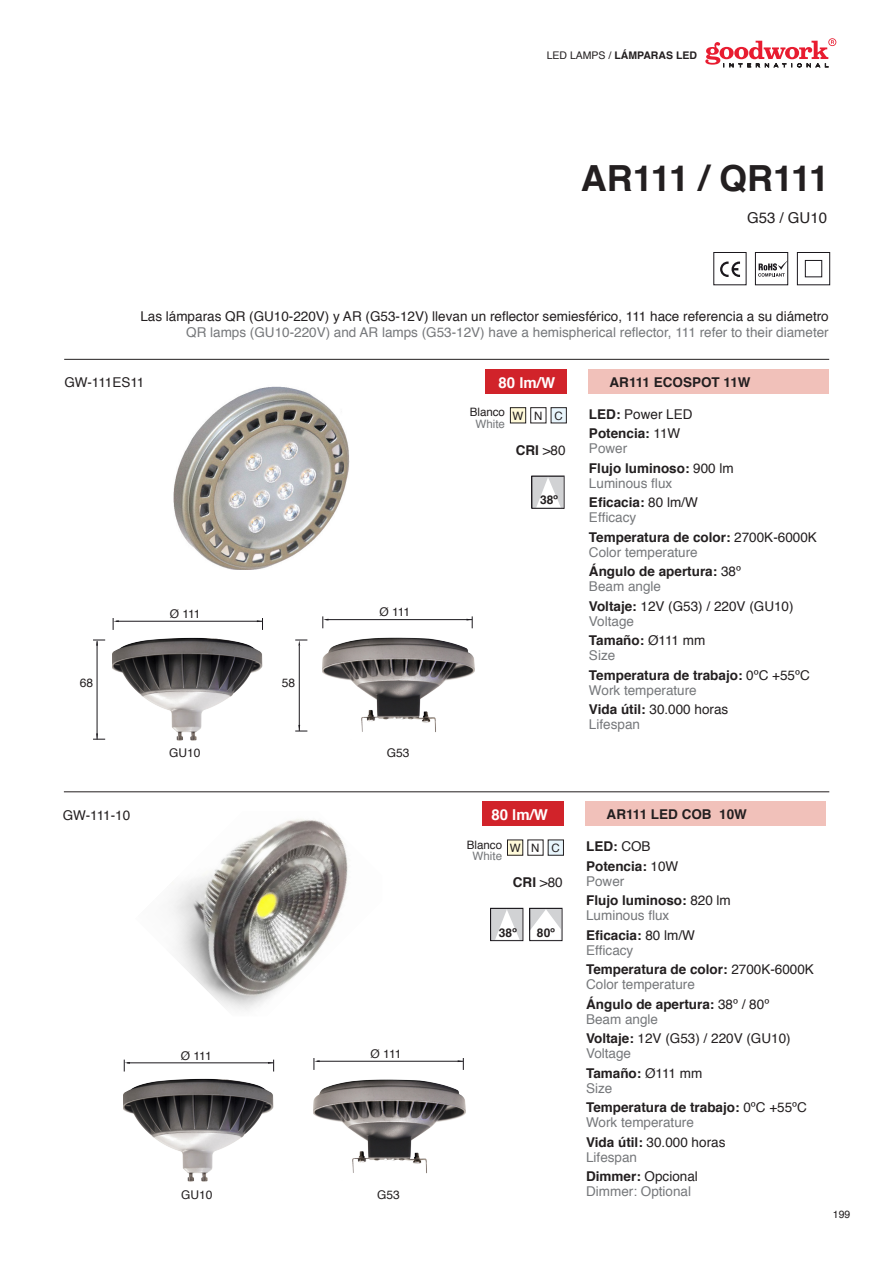
<style>
.page{position:relative;width:893px;height:1263px;background:#fff}
.page>*{position:absolute;margin:0;border:0;box-sizing:border-box;transform-origin:0 0}
.t1{font:700 36px "Helvetica";letter-spacing:-.025em;color:#231f20}
.t2{font:700 15px "Helvetica";color:#fff}
.t3{font:15px "Helvetica";color:#231f20}
.t4{font:700 13.5px "Helvetica";color:#231f20}
.t5{font:13.5px "Helvetica";color:#76787b}
.t6{font:13.5px "Helvetica";color:#231f20}
.t7{font:12px "Helvetica";color:#231f20}
.t8{font:700 12px "Helvetica";letter-spacing:.01em;color:#231f20}
.t9{font:11.55px "Helvetica";color:#231f20}
.t10{font:11.55px "Helvetica";color:#76787b}
.t11{font:700 10.5px "Helvetica";color:#231f20}
.t12{font:10.5px "Helvetica";color:#231f20}
.s1{font-weight:400}
.s2{font-weight:700}
</style>
<div class="page">
<svg style="left:705px;top:38px;width:131px;height:30px"></svg>
<svg style="left:531px;top:910px;width:29px;height:19px"></svg>
<div style="left:529px;top:908px;width:33px;height:33px;border:1px solid #1a171c"></div>
<hr style="left:64px;top:359px;width:765px;height:1px;background:#231f20">
<div style="left:588px;top:369px;width:241px;height:25px;background:#f1c1ba"></div>
<div style="left:486px;top:369px;width:81px;height:25px;background:#d1232a"></div>
<div style="left:510px;top:408px;width:16px;height:15px;background:#fffad9"></div>
<div style="left:510px;top:407px;width:16px;height:16px;border:1px solid #231f20"></div>
<div style="left:530px;top:407px;width:16px;height:16px;border:1px solid #231f20"></div>
<div style="left:551px;top:408px;width:15px;height:15px;background:#e8f5fc"></div>
<div style="left:551px;top:407px;width:16px;height:16px;border:1px solid #231f20"></div>
<hr style="left:64px;top:791px;width:765px;height:1px;background:#231f20">
<div style="left:797px;top:252px;width:33px;height:33px;border:1px solid #1a171c"></div>
<div style="left:805px;top:260px;width:17px;height:17px;border:1px solid #1a171c"></div>
<svg style="left:758px;top:262px;width:28px;height:15px"></svg>
<div style="left:755px;top:252px;width:33px;height:33px;border:1px solid #1a171c"></div>
<svg style="left:720px;top:262px;width:20px;height:15px"></svg>
<img style="left:173px;top:386px;width:177px;height:184px">
<svg style="left:533px;top:478px;width:29px;height:29px"></svg>
<div style="left:531px;top:476px;width:33px;height:33px;border:1px solid #1a171c"></div>
<div style="left:585px;top:801px;width:241px;height:25px;background:#f1c1ba"></div>
<div style="left:483px;top:801px;width:81px;height:25px;background:#d1232a"></div>
<div style="left:507px;top:840px;width:16px;height:15px;background:#fffad9"></div>
<div style="left:507px;top:840px;width:16px;height:15px;border:1px solid #231f20"></div>
<div style="left:548px;top:840px;width:15px;height:15px;background:#e8f5fc"></div>
<div style="left:548px;top:840px;width:16px;height:15px;border:1px solid #231f20"></div>
<img style="left:171px;top:819px;width:177px;height:192px">
<svg style="left:492px;top:910px;width:29px;height:29px"></svg>
<div style="left:490px;top:908px;width:33px;height:33px;border:1px solid #1a171c"></div>
<hr style="left:326px;top:619px;width:146px;height:1px;background:#1a171c">
<svg style="left:323px;top:616px;width:5px;height:12px"></svg>
<svg style="left:467px;top:616px;width:6px;height:12px"></svg>
<hr style="left:299px;top:646px;width:1px;height:85px;background:#1a171c">
<svg style="left:295px;top:640px;width:12px;height:6px"></svg>
<svg style="left:295px;top:725px;width:12px;height:7px"></svg>
<img style="left:323px;top:628px;width:152px;height:105px">
<img style="left:112px;top:626px;width:151px;height:115px">
<hr style="left:116px;top:621px;width:146px;height:1px;background:#1a171c">
<svg style="left:113px;top:618px;width:6px;height:12px"></svg>
<svg style="left:257px;top:618px;width:6px;height:12px"></svg>
<hr style="left:97px;top:641px;width:1px;height:98px;background:#1a171c">
<svg style="left:93px;top:640px;width:12px;height:6px"></svg>
<svg style="left:93px;top:733px;width:12px;height:7px"></svg>
<hr style="left:317px;top:1061px;width:146px;height:1px;background:#1a171c">
<svg style="left:314px;top:1058px;width:6px;height:12px"></svg>
<svg style="left:458px;top:1058px;width:6px;height:12px"></svg>
<img style="left:314px;top:1079px;width:152px;height:95px">
<img style="left:123px;top:1068px;width:152px;height:114px">
<hr style="left:127px;top:1062px;width:146px;height:1px;background:#1a171c">
<svg style="left:124px;top:1059px;width:6px;height:12px"></svg>
<svg style="left:268px;top:1059px;width:6px;height:12px"></svg>
<p class="t11" style="left:547px;top:46px;width:152px"><span class="s1">LED LAMPS /</span> LÁMPARAS LED</p>
<p class="t1" style="left:581px;top:150px;width:250px">AR111 / QR111</p>
<p class="t3" style="left:747px;top:206px;width:82px">G53 / GU10</p>
<p class="t6" style="left:140px;top:306px;width:690px">Las lámparas QR (GU10-220V) y AR (G53-12V) llevan un reflector semiesférico, 111 hace referencia a su diámetro</p>
<p class="t5" style="left:186px;top:322px;width:644px">QR lamps (GU10-220V) and AR lamps (G53-12V) have a hemispherical reflector, 111 refer to their diameter</p>
<p class="t6" style="left:64px;top:372px;width:82px">GW-111ES11</p>
<p class="t2" style="left:499px;top:370px;width:58px">80 lm/W</p>
<p class="t4" style="left:609px;top:371px;width:143px">AR111 ECOSPOT 11W</p>
<p class="t9" style="left:470px;top:403px;width:37px">Blanco</p>
<p class="t10" style="left:475px;top:415px;width:31px">White</p>
<p class="t6" style="left:589px;top:404px;width:105px"><span class="s2">LED:</span> Power LED</p>
<p class="t4" style="left:589px;top:423px;width:93px">Potencia: <span class="s1">11W</span></p>
<p class="t5" style="left:589px;top:438px;width:40px">Power</p>
<p class="t4" style="left:589px;top:457px;width:146px">Flujo luminoso: <span class="s1">900 lm</span></p>
<p class="t5" style="left:589px;top:473px;width:85px">Luminous flux</p>
<p class="t4" style="left:589px;top:492px;width:110px">Eficacia: <span class="s1">80 lm/W</span></p>
<p class="t5" style="left:589px;top:507px;width:49px">Efficacy</p>
<p class="t4" style="left:589px;top:526px;width:229px">Temperatura de color: <span class="s1">2700K-6000K</span></p>
<p class="t5" style="left:589px;top:542px;width:110px">Color temperature</p>
<p class="t4" style="left:589px;top:561px;width:153px">Ángulo de apertura: <span class="s1">38º</span></p>
<p class="t5" style="left:589px;top:576px;width:74px">Beam angle</p>
<p class="t6" style="left:589px;top:596px;width:206px"><span class="s2">Voltaje:</span> 12V (G53) / 220V (GU10)</p>
<p class="t5" style="left:589px;top:611px;width:47px">Voltage</p>
<p class="t4" style="left:589px;top:630px;width:118px">Tamaño: <span class="s1">Ø111 mm</span></p>
<p class="t5" style="left:589px;top:645px;width:28px">Size</p>
<p class="t4" style="left:589px;top:664px;width:222px">Temperatura de trabajo: <span class="s1">0ºC +55ºC</span></p>
<p class="t5" style="left:589px;top:680px;width:109px">Work temperature</p>
<p class="t6" style="left:589px;top:699px;width:141px"><span class="s2">Vida útil:</span> 30.000 horas</p>
<p class="t5" style="left:589px;top:714px;width:53px">Lifespan</p>
<p class="t9" style="left:513px;top:407px;width:12px">W</p>
<p class="t9" style="left:534px;top:407px;width:10px">N</p>
<p class="t9" style="left:554px;top:407px;width:10px">C</p>
<p class="t4" style="left:516px;top:439px;width:51px">CRI <span class="s1">&gt;80</span></p>
<p class="t8" style="left:540px;top:490px;width:19px">38º</p>
<p class="t7" style="left:379px;top:603px;width:32px">Ø 111</p>
<p class="t7" style="left:170px;top:604px;width:32px">Ø 111</p>
<p class="t7" style="left:80px;top:674px;width:15px">68</p>
<p class="t7" style="left:282px;top:674px;width:15px">58</p>
<p class="t6" style="left:63px;top:805px;width:69px">GW-111-10</p>
<p class="t7" style="left:169px;top:743px;width:33px">GU10</p>
<p class="t7" style="left:387px;top:743px;width:24px">G53</p>
<p class="t7" style="left:181px;top:1046px;width:32px">Ø 111</p>
<p class="t7" style="left:181px;top:1185px;width:33px">GU10</p>
<p class="t7" style="left:371px;top:1044px;width:32px">Ø 111</p>
<p class="t7" style="left:377px;top:1185px;width:24px">G53</p>
<p class="t2" style="left:491px;top:802px;width:58px">80 lm/W</p>
<p class="t4" style="left:607px;top:804px;width:142px">AR111 LED COB 10W</p>
<p class="t9" style="left:467px;top:836px;width:37px">Blanco</p>
<p class="t10" style="left:473px;top:847px;width:31px">White</p>
<p class="t4" style="left:586px;top:835px;width:66px">LED: <span class="s1">COB</span></p>
<p class="t4" style="left:586px;top:855px;width:94px">Potencia: <span class="s1">10W</span></p>
<p class="t5" style="left:586px;top:870px;width:40px">Power</p>
<p class="t4" style="left:586px;top:889px;width:146px">Flujo luminoso: <span class="s1">820 lm</span></p>
<p class="t5" style="left:586px;top:905px;width:85px">Luminous flux</p>
<p class="t4" style="left:586px;top:924px;width:110px">Eficacia: <span class="s1">80 lm/W</span></p>
<p class="t5" style="left:586px;top:939px;width:49px">Efficacy</p>
<p class="t4" style="left:586px;top:958px;width:229px">Temperatura de color: <span class="s1">2700K-6000K</span></p>
<p class="t5" style="left:586px;top:974px;width:110px">Color temperature</p>
<p class="t4" style="left:586px;top:993px;width:185px">Ángulo de apertura: <span class="s1">38º / 80º</span></p>
<p class="t5" style="left:586px;top:1008px;width:74px">Beam angle</p>
<p class="t6" style="left:586px;top:1028px;width:206px"><span class="s2">Voltaje:</span> 12V (G53) / 220V (GU10)</p>
<p class="t5" style="left:586px;top:1043px;width:47px">Voltage</p>
<p class="t4" style="left:586px;top:1062px;width:118px">Tamaño: <span class="s1">Ø111 mm</span></p>
<p class="t5" style="left:586px;top:1077px;width:28px">Size</p>
<p class="t4" style="left:586px;top:1096px;width:222px">Temperatura de trabajo: <span class="s1">0ºC +55ºC</span></p>
<p class="t5" style="left:586px;top:1112px;width:109px">Work temperature</p>
<p class="t6" style="left:586px;top:1131px;width:141px"><span class="s2">Vida útil:</span> 30.000 horas</p>
<p class="t5" style="left:586px;top:1146px;width:53px">Lifespan</p>
<p class="t6" style="left:586px;top:1166px;width:113px"><span class="s2">Dimmer:</span> Opcional</p>
<p class="t5" style="left:586px;top:1181px;width:107px">Dimmer: Optional</p>
<p class="t9" style="left:510px;top:839px;width:12px">W</p>
<p class="t9" style="left:531px;top:839px;width:10px">N</p>
<p class="t9" style="left:552px;top:839px;width:10px">C</p>
<p class="t4" style="left:513px;top:871px;width:51px">CRI <span class="s1">&gt;80</span></p>
<p class="t8" style="left:499px;top:923px;width:19px">38º</p>
<p class="t8" style="left:537px;top:923px;width:19px">80º</p>
<p class="t12" style="left:833px;top:1206px;width:19px">199</p>
</div>
